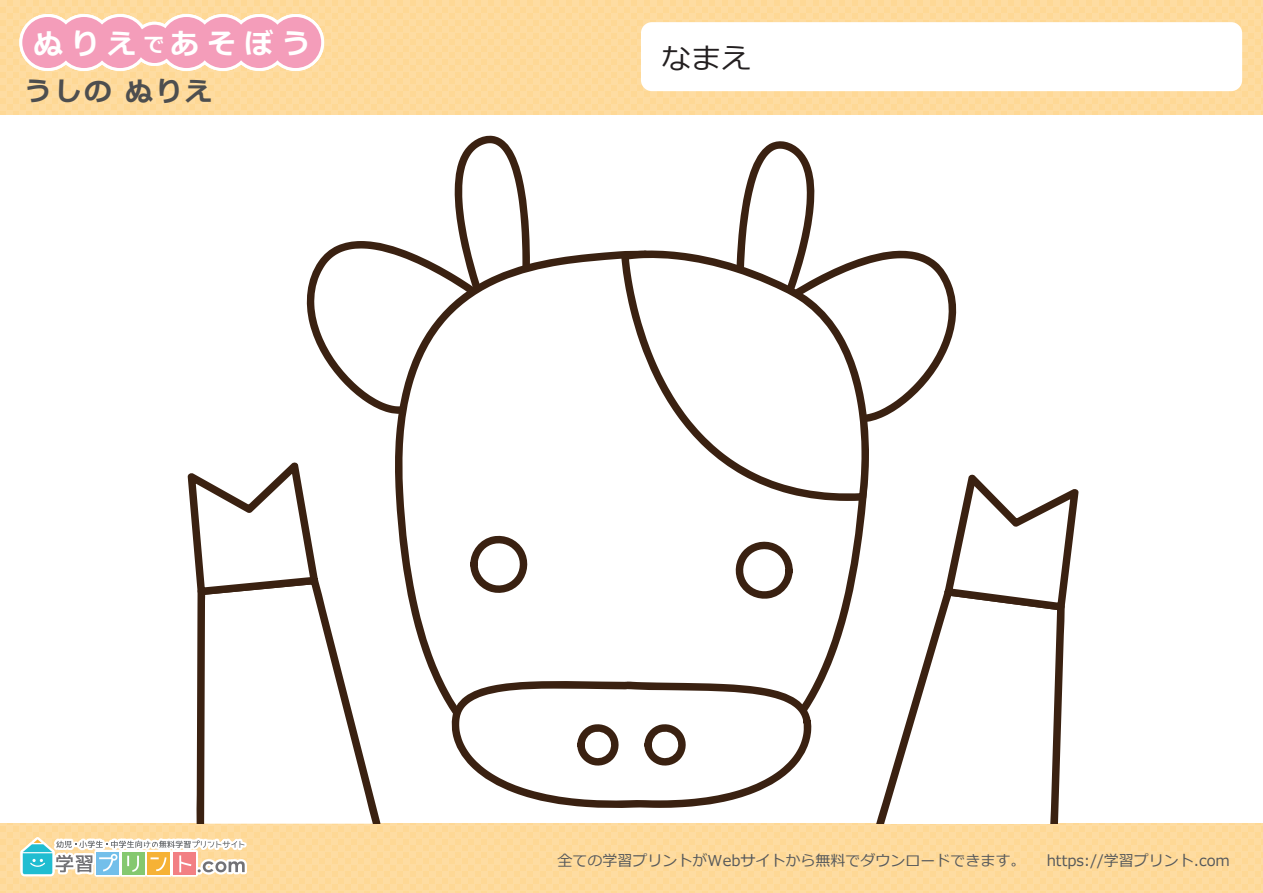
<style>
.page{position:relative;width:1263px;height:893px;background:#fff}
.page>*{position:absolute;margin:0;border:0;box-sizing:border-box;transform-origin:0 0}
.t1{font:30px "Meiryo";color:#231f20}
.t2{font:700 28.65px "Meiryo";letter-spacing:.3em;color:#fff}
.t3{font:700 27px "Meiryo";letter-spacing:.1em;color:#4d4e4f}
.t4{font:15px "Meiryo";color:#56595b}
.s1{font-size:20.7px}
</style>
<div class="page">
<div style="left:0;top:0;width:1263px;height:114px;background:#fedca1"></div>
<div style="left:641px;top:22px;width:601px;height:69px;background:#fff;border-radius:11px"></div>
<div style="left:132px;top:22px;width:45px;height:44px;border:6px solid #fff;border-radius:50%"></div>
<div style="left:267px;top:14px;width:57px;height:57px;border:6px solid #fff;border-radius:50%"></div>
<div style="left:158px;top:14px;width:57px;height:57px;border:6px solid #fff;border-radius:50%"></div>
<div style="left:194px;top:14px;width:57px;height:57px;border:6px solid #fff;border-radius:50%"></div>
<div style="left:231px;top:14px;width:57px;height:57px;border:6px solid #fff;border-radius:50%"></div>
<div style="left:92px;top:14px;width:57px;height:57px;border:6px solid #fff;border-radius:50%"></div>
<div style="left:19px;top:14px;width:57px;height:57px;border:6px solid #fff;border-radius:50%"></div>
<div style="left:55px;top:14px;width:57px;height:57px;border:6px solid #fff;border-radius:50%"></div>
<div style="left:135px;top:25px;width:39px;height:38px;background:#f49dba;border-radius:50%"></div>
<div style="left:270px;top:17px;width:51px;height:51px;background:#f49dba;border-radius:50%"></div>
<div style="left:161px;top:17px;width:51px;height:51px;background:#f49dba;border-radius:50%"></div>
<div style="left:197px;top:17px;width:51px;height:51px;background:#f49dba;border-radius:50%"></div>
<div style="left:234px;top:17px;width:51px;height:51px;background:#f49dba;border-radius:50%"></div>
<div style="left:95px;top:17px;width:51px;height:51px;background:#f49dba;border-radius:50%"></div>
<div style="left:22px;top:17px;width:51px;height:51px;background:#f49dba;border-radius:50%"></div>
<div style="left:58px;top:17px;width:51px;height:51px;background:#f49dba;border-radius:50%"></div>
<div style="left:0;top:824px;width:1263px;height:69px;background:#fedca1"></div>
<svg style="left:738px;top:141px;width:219px;height:275px"></svg>
<svg style="left:306px;top:135px;width:224px;height:278px"></svg>
<svg style="left:394px;top:251px;width:472px;height:458px"></svg>
<svg style="left:470px;top:534px;width:59px;height:61px"></svg>
<svg style="left:733px;top:539px;width:60px;height:61px"></svg>
<svg style="left:450px;top:678px;width:362px;height:54px"></svg>
<svg style="left:451px;top:680px;width:360px;height:128px"></svg>
<svg style="left:577px;top:723px;width:43px;height:44px"></svg>
<svg style="left:644px;top:723px;width:43px;height:44px"></svg>
<svg style="left:625px;top:242px;width:261px;height:266px"></svg>
<svg style="left:621px;top:250px;width:248px;height:251px"></svg>
<svg style="left:11px;top:462px;width:366px;height:417px"></svg>
<svg style="left:877px;top:474px;width:202px;height:349px"></svg>
<h2 class="t2" style="left:34px;top:23px;width:278px">ぬりえ<span class="s1">で</span>あそぼう</h2>
<h3 class="t3" style="left:25px;top:72px;width:189px">うしの ぬりえ</h3>
<h1 class="t1" style="left:661px;top:38px;width:91px">なまえ</h1>
<p class="t4" style="left:558px;top:850px;width:469px">全ての学習プリントがWebサイトから無料でダウンロードできます。</p>
<p class="t4" style="left:1047px;top:850px;width:185px">https://学習プリント.com</p>
</div>
